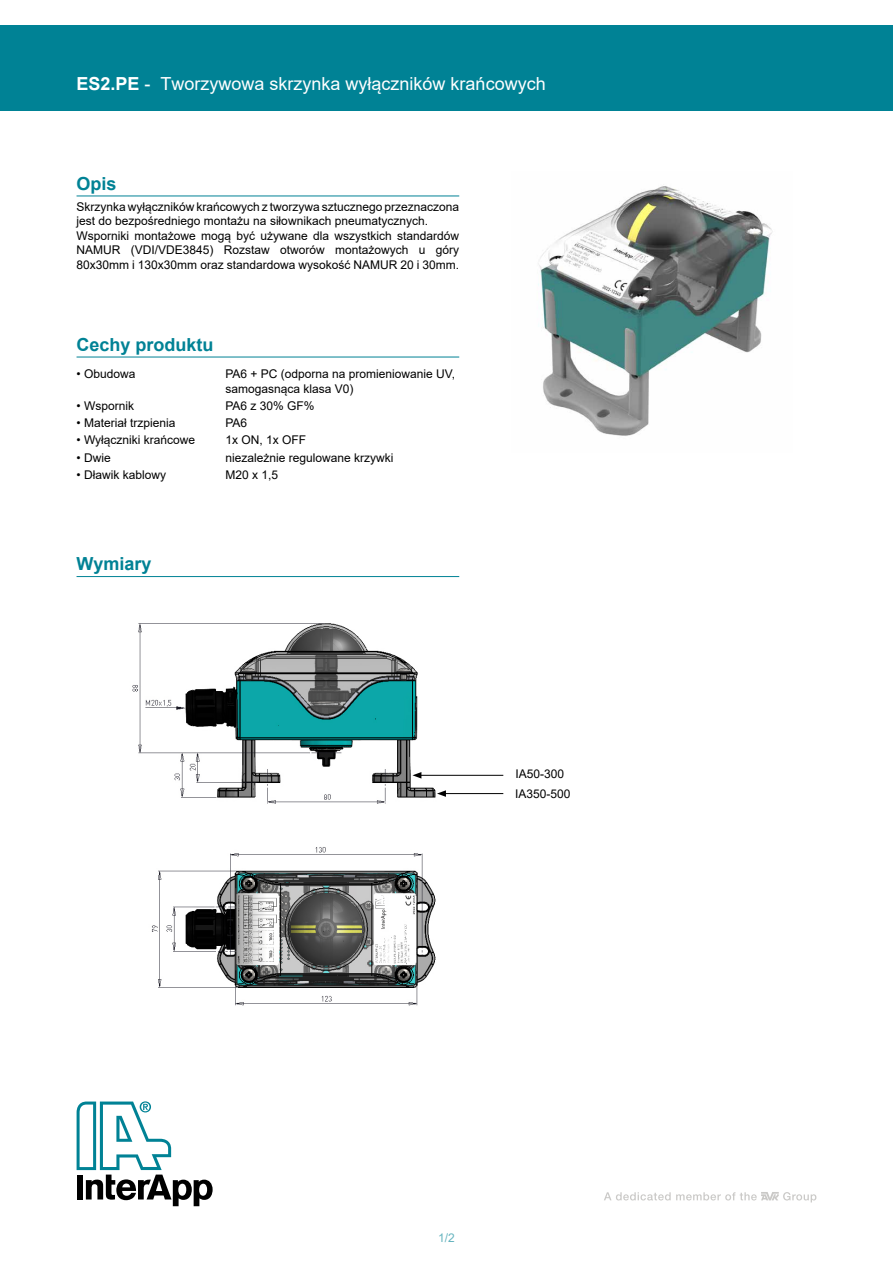
<style>
.page{position:relative;width:893px;height:1263px;background:#fff}
.page>*{position:absolute;margin:0;border:0;box-sizing:border-box;transform-origin:0 0}
.t1{font:18px "Arial";color:#fff}
.t2{font:700 18px "Arial";color:#008295}
.t3{font:12px/14.4px "Arial";color:#000}
.t4{font:12px "Arial";color:#66b4bf}
.s1{font-weight:700}
</style>
<div class="page">
<svg style="left:77px;top:1101px;width:136px;height:105px"></svg>
<div style="left:0;top:26px;width:893px;height:85px;background:#008295"></div>
<svg style="left:604px;top:1192px;width:212px;height:10px"></svg>
<img style="left:132px;top:623px;width:372px;height:383px">
<img style="left:538px;top:186px;width:235px;height:250px">
<hr style="left:419px;top:775px;width:84px;height:1px;background:#000">
<svg style="left:412px;top:772px;width:9px;height:6px"></svg>
<hr style="left:443px;top:793px;width:60px;height:1px;background:#000">
<svg style="left:437px;top:790px;width:9px;height:7px"></svg>
<hr style="left:77px;top:196px;width:382px;height:1px;background:#008295">
<hr style="left:77px;top:576px;width:382px;height:1px;background:#008295">
<hr style="left:77px;top:357px;width:382px;height:1px;background:#008295">
<h1 class="t1" style="left:77px;top:71px;width:471px"><span class="s1">ES2.PE</span> - Tworzywowa skrzynka wyłączników krańcowych</h1>
<h1 class="t2" style="left:77px;top:171px;width:42px">Opis</h1>
<p class="t3" style="left:77px;top:200px;width:384px">Skrzynka wyłączników krańcowych z tworzywa sztucznego przeznaczona jest do bezpośredniego montażu na siłownikach pneumatycznych.<br>Wsporniki montażowe mogą być używane dla wszystkich standardów NAMUR (VDI/VDE3845) Rozstaw otworów montażowych u góry 80x30mm i 130x30mm oraz standardowa wysokość NAMUR 20 i 30mm.</p>
<h1 class="t2" style="left:77px;top:332px;width:139px">Cechy produktu</h1>
<p class="t3" style="left:77px;top:367px;width:60px">• Obudowa</p>
<p class="t3" style="left:225px;top:367px;width:231px">PA6 + PC (odporna na promieniowanie UV, samogasnąca klasa V0)</p>
<p class="t3" style="left:77px;top:398px;width:59px">• Wspornik</p>
<p class="t3" style="left:225px;top:398px;width:91px">PA6 z 30% GF%</p>
<p class="t3" style="left:77px;top:416px;width:100px">• Materiał trzpienia</p>
<p class="t3" style="left:225px;top:416px;width:23px">PA6</p>
<p class="t3" style="left:77px;top:433px;width:120px">• Wyłączniki krańcowe</p>
<p class="t3" style="left:225px;top:433px;width:82px">1x ON, 1x OFF</p>
<p class="t3" style="left:77px;top:450px;width:36px">• Dwie</p>
<p class="t3" style="left:225px;top:450px;width:170px">niezależnie regulowane krzywki</p>
<p class="t3" style="left:77px;top:467px;width:91px">• Dławik kablowy</p>
<p class="t3" style="left:225px;top:467px;width:54px">M20 x 1,5</p>
<h1 class="t2" style="left:77px;top:551px;width:77px">Wymiary</h1>
<p class="t3" style="left:515px;top:764px;width:57px;line-height:20px">IA50-300<br>IA350-500</p>
<p class="t4" style="left:438px;top:1229px;width:18px">1/2</p>
</div>
